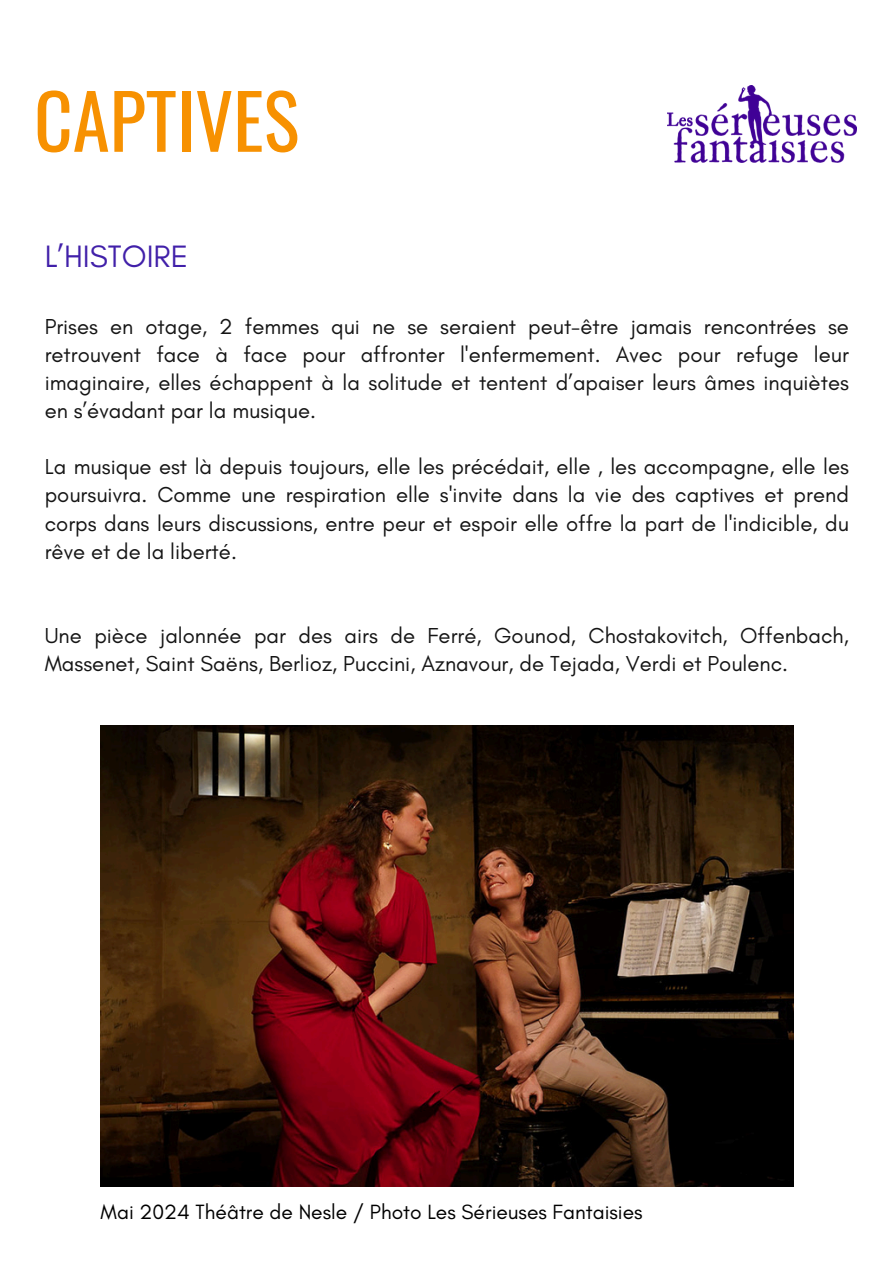
<style>
.page{position:relative;width:894px;height:1264px;background:#fff}
.page>*{position:absolute;margin:0;border:0;box-sizing:border-box;transform-origin:0 0}
.t1{font:75px "Oswald";color:#f79101}
.t2{font:31.5px "Glacial Indifference";color:#4120a9}
.t3{font:22.05px/28.2px "Glacial Indifference";color:#151515;text-align:justify}
.t4{font:21px "Glacial Indifference";color:#000}
</style>
<div class="page">
<img style="left:667px;top:86px;width:189px;height:76px">
<img style="left:101px;top:725px;width:691px;height:461px">
<p class="t1" style="left:34px;top:62px;width:266px">CAPTIVES</p>
<h1 class="t2" style="left:45px;top:237px;width:145px">L’HISTOIRE</h1>
<p class="t3" style="left:45px;top:312px;width:805px">Prises en otage, 2 femmes qui ne se seraient peut-être jamais rencontrées se retrouvent face à face pour affronter l'enfermement. Avec pour refuge leur imaginaire, elles échappent à la solitude et tentent d’apaiser leurs âmes inquiètes en s’évadant par la musique.</p>
<h2 class="t3" style="left:45px;top:452px;width:805px">La musique est là depuis toujours, elle les précédait, elle , les accompagne, elle les poursuivra. Comme une respiration elle s'invite dans la vie des captives et prend corps dans leurs discussions, entre peur et espoir elle offre la part de l'indicible, du rêve et de la liberté.</h2>
<p class="t3" style="left:45px;top:621px;width:805px">Une pièce jalonnée par des airs de Ferré, Gounod, Chostakovitch, Offenbach,<br>Massenet, Saint Saëns, Berlioz, Puccini, Aznavour, de Tejada, Verdi et Poulenc.</p>
<p class="t4" style="left:101px;top:1199px;width:543px">Mai 2024 Théâtre de Nesle / Photo Les Sérieuses Fantaisies</p>
</div>
